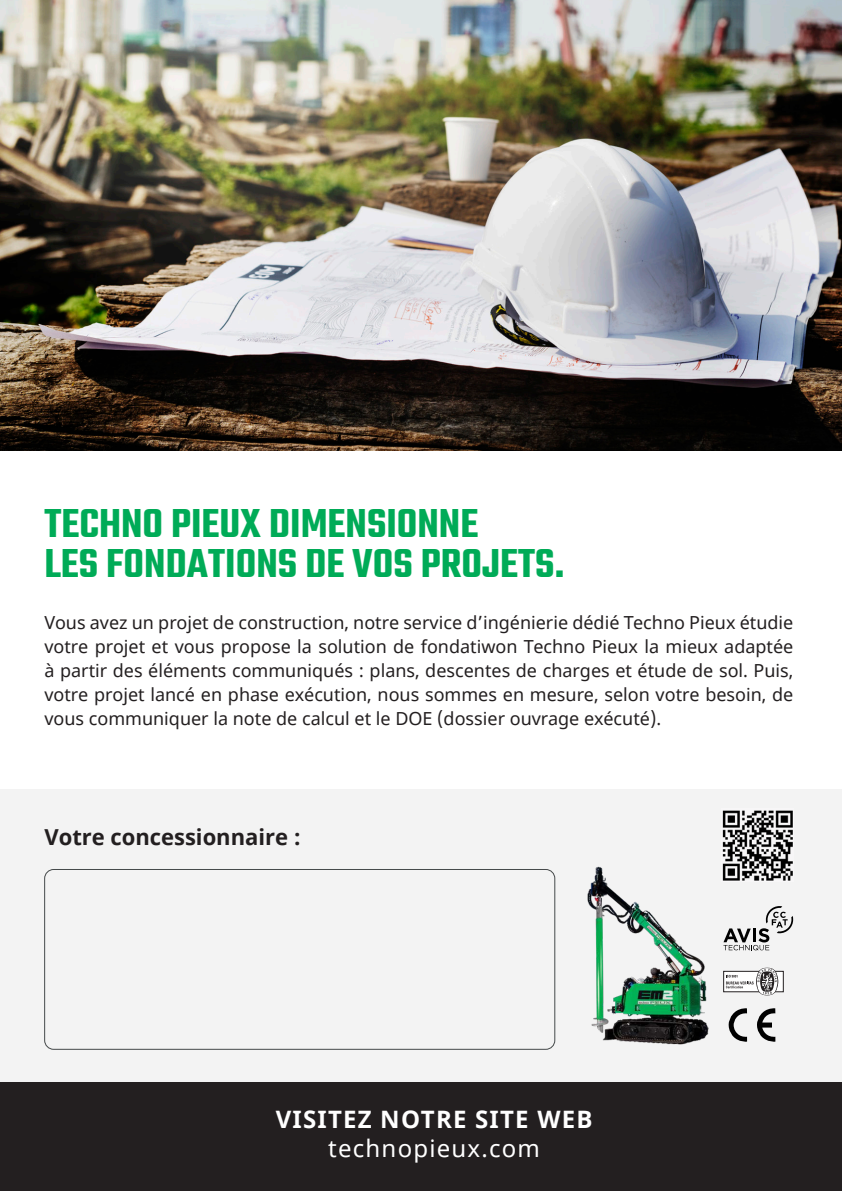
<style>
.page{position:relative;width:842px;height:1191px;background:#fff}
.page>*{position:absolute;margin:0;border:0;box-sizing:border-box;transform-origin:0 0}
.t1{font:600 44px/40px "Teko";color:#00ab57}
.t2{font:700 24px "Noto Sans";letter-spacing:.05em;color:#fff}
.t3{font:24px "Noto Sans";letter-spacing:.05em;color:#fff}
.t4{font:700 22px "Noto Sans";color:#231f20}
.t5{font:18px/24px "Noto Sans";color:#231f20;text-align:justify}
</style>
<div class="page">
<img style="left:0;top:0;width:842px;height:451px">
<div style="left:0;top:789px;width:842px;height:293px;background:#f3f3f3"></div>
<div style="left:0;top:1082px;width:842px;height:109px;background:#231f20"></div>
<div style="left:44px;top:869px;width:511px;height:180px;border:1px solid #45494a;border-radius:9px"></div>
<img style="left:587px;top:866px;width:122px;height:179px">
<img style="left:722px;top:810px;width:71px;height:71px">
<svg style="left:729px;top:1008px;width:18px;height:33px"></svg>
<svg style="left:757px;top:1008px;width:18px;height:33px"></svg>
<svg style="left:723px;top:906px;width:70px;height:44px"></svg>
<div style="left:724px;top:971px;width:59px;height:20px;background:#fff"></div>
<div style="left:723px;top:971px;width:60px;height:21px;border:1px solid #231f20"></div>
<svg style="left:726px;top:967px;width:52px;height:28px"></svg>
<h1 class="t1" style="left:44px;top:502px;width:521px">TECHNO PIEUX DIMENSIONNE<br>LES FONDATIONS DE VOS PROJETS.</h1>
<p class="t5" style="left:44px;top:611px;width:750px">Vous avez un projet de construction, notre service d’ingénierie dédié Techno Pieux étudie votre projet et vous propose la solution de fondatiwon Techno Pieux la mieux adaptée à partir des éléments communiqués : plans, descentes de charges et étude de sol. Puis, votre projet lancé en phase exécution, nous sommes en mesure, selon votre besoin, de vous communiquer la note de calcul et le DOE (dossier ouvrage exécuté).</p>
<p class="t4" style="left:45px;top:828px;width:258px">Votre concessionnaire :</p>
<h2 class="t2" style="left:276px;top:1109px;width:318px">VISITEZ NOTRE SITE WEB</h2>
<h2 class="t3" style="left:328px;top:1139px;width:213px">technopieux.com</h2>
</div>
